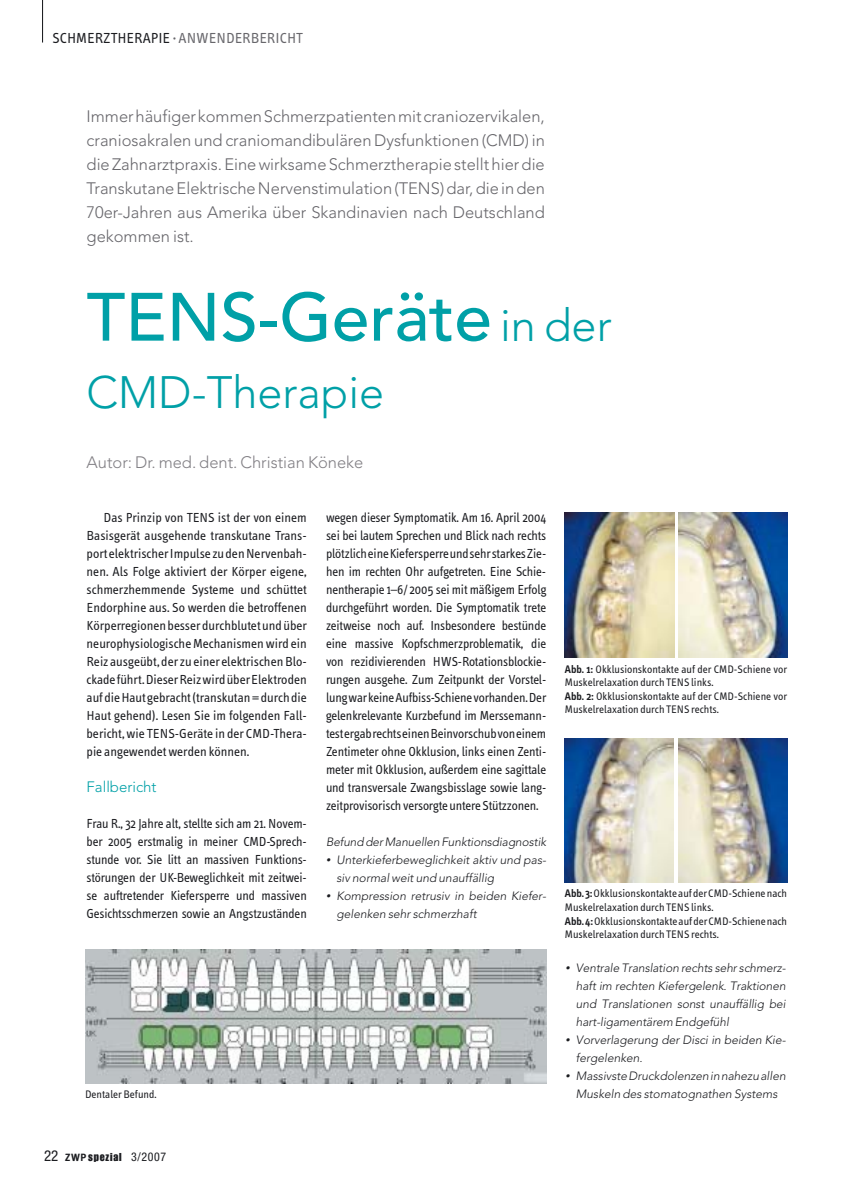
<style>
.page{position:relative;width:851px;height:1191px;background:#fff}
.page>*{position:absolute;margin:0;border:0;box-sizing:border-box;transform-origin:0 0}
.t1{font:500 67.5px "Avenir";color:#00a0a7}
.t2{font:300 45px "Avenir";color:#00a0a7}
.t3{font:300 16.5px/24px "Avenir";color:#67666b;text-align:justify}
.t4{font:300 16.5px "Avenir";color:#817f84}
.t5{font:15px "Info Text";color:#67666b}
.t6{font:300 15px "Avenir";color:#00a0a7}
.t7{font:13.5px/18px "Info Text";letter-spacing:-.01em;color:#1b1c20;text-align:justify}
.t8{font:300 12px/18px "Avenir";color:#1b1c20}
.t9{font:11.25px/13.5px "Info Text";color:#1b1c20}
.t10{font:11.25px "Impact";letter-spacing:.075em;color:#1b1c20}
.s1{color:#1b1c20}
.s2{font-weight:300;font-size:45px}
.s3{font-size:9px}
.s4{font-weight:600}
.s5{font-family:"Helvetica Neue";font-stretch:condensed;font-size:15px}
.s6{font-family:"Meta";font-weight:700;font-size:10.5px}
.s7{font-family:"Helvetica Neue";font-stretch:condensed;font-size:12px}
</style>
<div class="page">
<hr style="left:42px;top:0;width:1px;height:43px;background:#1b1c20">
<img style="left:85px;top:949px;width:461px;height:135px">
<img style="left:565px;top:512px;width:109px;height:145px">
<img style="left:678px;top:512px;width:109px;height:145px">
<img style="left:565px;top:738px;width:109px;height:145px">
<img style="left:678px;top:738px;width:109px;height:145px">
<p class="t5" style="left:53px;top:32px;width:252px"><span class="s1">SCHMERZTHERAPIE</span> · ANWENDERBERICHT</p>
<p class="t3" style="left:87px;top:106px;width:460px">Immer häufiger kommen Schmerzpatienten mit craniozervikalen, craniosakralen und craniomandibulären Dysfunktionen (CMD) in die Zahnarztpraxis. Eine wirksame Schmerztherapie stellt hier die Transkutane Elektrische Nervenstimulation (TENS) dar, die in den 70er-Jahren aus Amerika über Skandinavien nach Deutschland gekommen ist.</p>
<h1 class="t1" style="left:87px;top:289px;width:526px">TENS-Geräte <span class="s2">in der</span></h1>
<h2 class="t2" style="left:87px;top:374px;width:299px">CMD-Therapie</h2>
<p class="t4" style="left:87px;top:456px;width:278px">Autor: Dr. med. dent. Christian Köneke</p>
<p class="t7" style="left:87px;top:510px;width:222px;text-indent:17px">Das Prinzip von TENS ist der von einem Basisgerät ausgehende transkutane Trans&shy;port elektrischer Impulse zu den Nervenbah&shy;nen. Als Folge aktiviert der Körper eigene, schmerzhemmende Systeme und schüttet Endorphine aus. So werden die betroffenen Körperregionen besser durchblutet und über neurophysiologische Mechanismen wird ein Reiz ausgeübt, der zu einer elektrischen Blo&shy;ckade führt. Dieser Reiz wird über Elektroden auf die Haut gebracht (transkutan = durch die Haut gehend). Lesen Sie im folgenden Fall&shy;bericht, wie TENS-Geräte in der CMD-Thera&shy;pie angewendet werden können.</p>
<p class="t6" style="left:87px;top:781px;width:71px">Fallbericht</p>
<p class="t7" style="left:87px;top:816px;width:222px">Frau R., 32 Jahre alt, stellte sich am 21. Novem&shy;ber 2005 erstmalig in meiner CMD-Sprech&shy;stunde vor. Sie litt an massiven Funktions&shy;störungen der UK-Beweglichkeit mit zeitwei&shy;se auftretender Kiefersperre und massiven Gesichtsschmerzen sowie an Angstzuständen</p>
<p class="t9" style="left:85px;top:1088px;width:73px">Dentaler Befund.</p>
<p class="t7" style="left:326px;top:510px;width:222px">wegen dieser Symptomatik. Am 16. April 2004 sei bei lautem Sprechen und Blick nach rechts plötzlich eine Kiefersperre und sehr starkes Zie&shy;hen im rechten Ohr aufgetreten. Eine Schie&shy;nentherapie 1–6/ 2005 sei mit mäßigem Erfolg durchgeführt worden. Die Symptomatik trete zeitweise noch auf. Insbesondere bestünde eine massive Kopfschmerzproblematik, die von rezidivierenden HWS-Rotationsblockie&shy;rungen ausgehe. Zum Zeitpunkt der Vorstel&shy;lung war keine Aufbiss-Schiene vorhanden. Der gelenkrelevante Kurzbefund im Merssemann&shy;test ergab rechts einen Beinvorschub von einem Zentimeter ohne Okklusion, links einen Zenti&shy;meter mit Okklusion, außerdem eine sagittale und transversale Zwangsbisslage sowie lang&shy;zeitprovisorisch versorgte untere Stützzonen.</p>
<p class="t8" style="left:326px;top:834px;width:222px">Befund der Manuellen Funktionsdiagnostik</p>
<p class="t8" style="left:336px;top:852px;width:213px;text-indent:-10px"><span class="s3">•</span> Unterkieferbeweglichkeit aktiv und pas&shy;siv normalweit und unauffällig</p>
<p class="t8" style="left:336px;top:888px;width:213px;text-indent:-10px"><span class="s3">•</span> Kompression retrusiv in beiden Kiefer&shy;gelenken sehr schmerzhaft</p>
<p class="t9" style="left:565px;top:663px;width:224px"><span class="s4">Abb. 1:</span> Okklusionskontakte auf der CMD-Schiene vor Muskelrelaxation durch TENS links.<br><span class="s4">Abb. 2:</span> Okklusionskontakte auf der CMD-Schiene vor Muskelrelaxation durch TENS rechts.</p>
<p class="t9" style="left:565px;top:888px;width:224px"><span class="s4">Abb. 3:</span>Okklusionskontakte auf der CMD-Schiene nach Muskelrelaxation durch TENS links.<br><span class="s4">Abb. 4:</span> Okklusionskontakte auf der CMD-Schiene nach Muskelrelaxation durch TENS rechts.</p>
<p class="t8" style="left:576px;top:960px;width:213px;text-align:justify;text-indent:-10px"><span class="s3">•</span> Ventrale Translation rechts sehr schmerz&shy;haft im rechten Kiefergelenk. Traktionen und Translationen sonst unauffällig bei hart-ligamentärem Endgefühl</p>
<p class="t8" style="left:576px;top:1032px;width:213px;text-indent:-10px"><span class="s3">•</span> Vorverlagerung der Disci in beiden Kie&shy;fergelenken.</p>
<p class="t8" style="left:565px;top:1068px;width:223px;text-align:center"><span class="s3">•</span> Massivste Druckdolenzen in nahezu allen<br>Muskeln des stomatognathen Systems</p>
<p class="t10" style="left:44px;top:1152px;width:124px"><span class="s5">22</span> <span class="s6">ZWP</span>spezial <span class="s7">3/2007</span></p>
</div>
